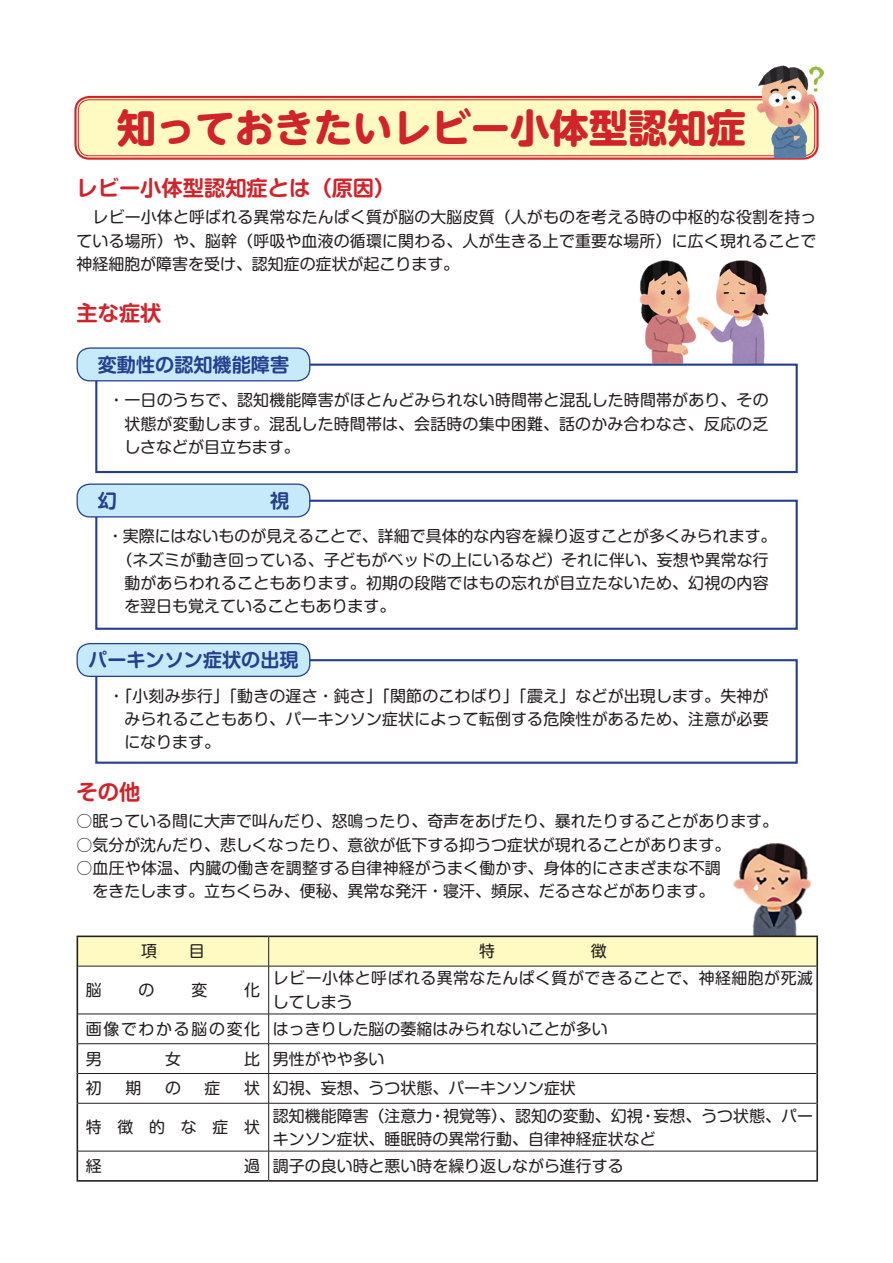
<style>
.page{position:relative;width:893px;height:1263px;background:#fff}
.page>*{position:absolute;margin:0;border:0;box-sizing:border-box;transform-origin:0 0}
.t1{font:700 39.3px "UD Shin M Go Pro";color:#d1232a}
.t2{font:700 21.3px "Shin M Go Pro De";color:#d1232a}
.t3{font:700 19.2px "Shin M Go Pro De";color:#253f8e}
.t4{font:15.9px/23.4px "Shin M Go Pro";color:#231f20;text-align:justify}
.t5{font:15.9px/23.4px "Shin M Go Pro";letter-spacing:.03em;color:#231f20}
</style>
<div class="page">
<img style="left:634px;top:260px;width:139px;height:104px">
<div style="left:95px;top:364px;width:703px;height:109px;border:2px solid #253f8e"></div>
<div style="left:95px;top:500px;width:703px;height:130px;border:2px solid #253f8e"></div>
<div style="left:95px;top:659px;width:703px;height:105px;border:2px solid #253f8e"></div>
<img style="left:733px;top:843px;width:86px;height:96px">
<div style="left:77px;top:98px;width:739px;height:60px;background:#fffac1;border-radius:13px"></div>
<div style="left:74px;top:96px;width:745px;height:64px;border:2px solid #d1232a;border-radius:14px"></div>
<div style="left:78px;top:99px;width:737px;height:57px;border:1px solid #d1232a;border-radius:11px"></div>
<div style="left:77px;top:348px;width:233px;height:33px;background:#c6eafa;border-radius:13px"></div>
<div style="left:77px;top:347px;width:233px;height:34px;border:1px solid #253f8e;border-radius:13px"></div>
<div style="left:77px;top:484px;width:233px;height:33px;background:#c6eafa;border-radius:13px"></div>
<div style="left:77px;top:483px;width:233px;height:34px;border:1px solid #253f8e;border-radius:13px"></div>
<div style="left:77px;top:644px;width:233px;height:32px;background:#c6eafa;border-radius:13px"></div>
<div style="left:77px;top:643px;width:233px;height:34px;border:1px solid #253f8e;border-radius:13px"></div>
<hr style="left:78px;top:966px;width:191px;height:1px;background:#231f20">
<hr style="left:269px;top:966px;width:547px;height:1px;background:#231f20">
<hr style="left:268px;top:966px;width:1px;height:48px;background:#231f20">
<hr style="left:78px;top:1014px;width:191px;height:1px;background:#231f20">
<hr style="left:269px;top:1014px;width:547px;height:1px;background:#231f20">
<hr style="left:78px;top:1043px;width:191px;height:1px;background:#231f20">
<hr style="left:269px;top:1043px;width:547px;height:1px;background:#231f20">
<hr style="left:78px;top:1073px;width:191px;height:1px;background:#231f20">
<hr style="left:269px;top:1073px;width:547px;height:1px;background:#231f20">
<svg style="left:268px;top:1014px;width:1px;height:89px"></svg>
<hr style="left:78px;top:1103px;width:191px;height:1px;background:#231f20">
<hr style="left:269px;top:1103px;width:547px;height:1px;background:#231f20">
<hr style="left:268px;top:1103px;width:1px;height:48px;background:#231f20">
<hr style="left:78px;top:1151px;width:191px;height:1px;background:#231f20">
<hr style="left:269px;top:1151px;width:547px;height:1px;background:#231f20">
<svg style="left:268px;top:1151px;width:1px;height:29px"></svg>
<hr style="left:77px;top:935px;width:192px;height:2px;background:#231f20">
<svg style="left:77px;top:936px;width:739px;height:30px;background:#f8f3bc"></svg>
<hr style="left:269px;top:935px;width:549px;height:2px;background:#231f20">
<hr style="left:816px;top:937px;width:2px;height:29px;background:#231f20">
<hr style="left:77px;top:966px;width:1px;height:48px;background:#231f20">
<hr style="left:816px;top:966px;width:2px;height:48px;background:#231f20">
<hr style="left:77px;top:1014px;width:1px;height:30px;background:#231f20">
<hr style="left:816px;top:1014px;width:2px;height:30px;background:#231f20">
<svg style="left:77px;top:1044px;width:1px;height:29px"></svg>
<hr style="left:816px;top:1044px;width:2px;height:29px;background:#231f20">
<hr style="left:77px;top:1073px;width:1px;height:30px;background:#231f20">
<hr style="left:816px;top:1073px;width:2px;height:30px;background:#231f20">
<hr style="left:77px;top:1103px;width:1px;height:48px;background:#231f20">
<hr style="left:816px;top:1103px;width:2px;height:48px;background:#231f20">
<svg style="left:77px;top:1151px;width:1px;height:29px"></svg>
<hr style="left:816px;top:1151px;width:2px;height:29px;background:#231f20">
<hr style="left:77px;top:1180px;width:192px;height:2px;background:#231f20">
<hr style="left:269px;top:1180px;width:549px;height:2px;background:#231f20">
<img style="left:747px;top:65px;width:77px;height:95px">
<h1 class="t1" style="left:117px;top:96px;width:631px">知っておきたいレビー小体型認知症</h1>
<h2 class="t2" style="left:77px;top:171px;width:320px">レビー小体型認知症とは（原因）</h2>
<p class="t4" style="left:77px;top:204px;width:741px">　レビー小体と呼ばれる異常なたんぱく質が脳の大脳皮質（人がものを考える時の中枢的な役割を持っている場所）や、脳幹（呼吸や血液の循環に関わる、人が生きる上で重要な場所）に広く現れることで神経細胞が障害を受け、認知症の症状が起こります。</p>
<h2 class="t2" style="left:77px;top:296px;width:87px">主な症状</h2>
<p class="t3" style="left:98px;top:349px;width:193px">変動性の認知機能障害</p>
<p class="t4" style="left:124px;top:386px;width:646px;text-indent:-48px">　　・一日のうちで、認知機能障害がほとんどみられない時間帯と混乱した時間帯があり、その状態が変動します。混乱した時間帯は、会話時の集中困難、話のかみ合わなさ、反応の乏しさなどが目立ちます。</p>
<p class="t3" style="left:98px;top:485px;width:21px">幻</p>
<p class="t3" style="left:270px;top:485px;width:21px">視</p>
<p class="t4" style="left:77px;top:523px;width:701px">　　・実際にはないものが見えることで、詳細で具体的な内容を繰り返すことが多くみられます。</p>
<p class="t4" style="left:116px;top:546px;width:654px">（ネズミが動き回っている、子どもがベッドの上にいるなど）それに伴い、妄想や異常な行</p>
<p class="t4" style="left:124px;top:569px;width:646px">動があらわれることもあります。初期の段階ではもの忘れが目立たないため、幻視の内容</p>
<p class="t4" style="left:124px;top:593px;width:273px">を翌日も覚えていることもあります。</p>
<p class="t3" style="left:88px;top:644px;width:212px">パーキンソン症状の出現</p>
<p class="t4" style="left:124px;top:682px;width:646px;text-indent:-48px">　　・「小刻み歩行」「動きの遅さ・鈍さ」「関節のこわばり」「震え」などが出現します。失神がみられることもあり、パーキンソン症状によって転倒する危険性があるため、注意が必要になります。</p>
<h2 class="t2" style="left:77px;top:774px;width:65px">その他</h2>
<p class="t4" style="left:77px;top:807px;width:703px">○眠っている間に大声で叫んだり、怒鳴ったり、奇声をあげたり、暴れたりすることがあります。</p>
<p class="t4" style="left:77px;top:831px;width:655px">○気分が沈んだり、悲しくなったり、意欲が低下する抑うつ症状が現れることがあります。</p>
<p class="t4" style="left:77px;top:854px;width:646px;text-align:center">○血圧や体温、内臓の働きを調整する自律神経がうまく働かず、身体的にさまざまな不調をきたします。立ちくらみ、便秘、異常な発汗・寝汗、頻尿、だるさなどがあります。</p>
<p class="t4" style="left:141px;top:938px;width:65px">項　　目</p>
<p class="t5" style="left:273px;top:965px;width:542px">レビー小体と呼ばれる異常なたんぱく質ができることで、神経細胞が死滅してしまう</p>
<p class="t4" style="left:86px;top:1012px;width:523px;line-height:29.7px">画像でわかる脳の変化 はっきりした脳の萎縮はみられないことが多い男</p>
<p class="t4" style="left:86px;top:976px;width:17px">脳</p>
<p class="t4" style="left:139px;top:976px;width:17px">の</p>
<p class="t4" style="left:191px;top:976px;width:17px">変</p>
<p class="t4" style="left:244px;top:976px;width:17px">化</p>
<p class="t4" style="left:165px;top:1045px;width:17px">女</p>
<p class="t4" style="left:244px;top:1045px;width:142px">比 男性がやや多い</p>
<p class="t4" style="left:86px;top:1075px;width:17px">初</p>
<p class="t4" style="left:125px;top:1075px;width:17px">期</p>
<p class="t4" style="left:165px;top:1075px;width:17px">の</p>
<p class="t4" style="left:205px;top:1075px;width:17px">症</p>
<p class="t4" style="left:244px;top:1075px;width:333px">状 幻視、妄想、うつ状態、パーキンソン症状</p>
<p class="t4" style="left:86px;top:1113px;width:176px">特徴的な症状</p>
<p class="t4" style="left:273px;top:1102px;width:541px">認知機能障害（注意力・視覚等）、認知の変動、幻視・妄想、うつ状態、パーキンソン症状、睡眠時の異常行動、自律神経症状など</p>
<p class="t4" style="left:86px;top:1152px;width:17px">経</p>
<p class="t4" style="left:244px;top:1152px;width:381px">過 調子の良い時と悪い時を繰り返しながら進行する</p>
</div>
